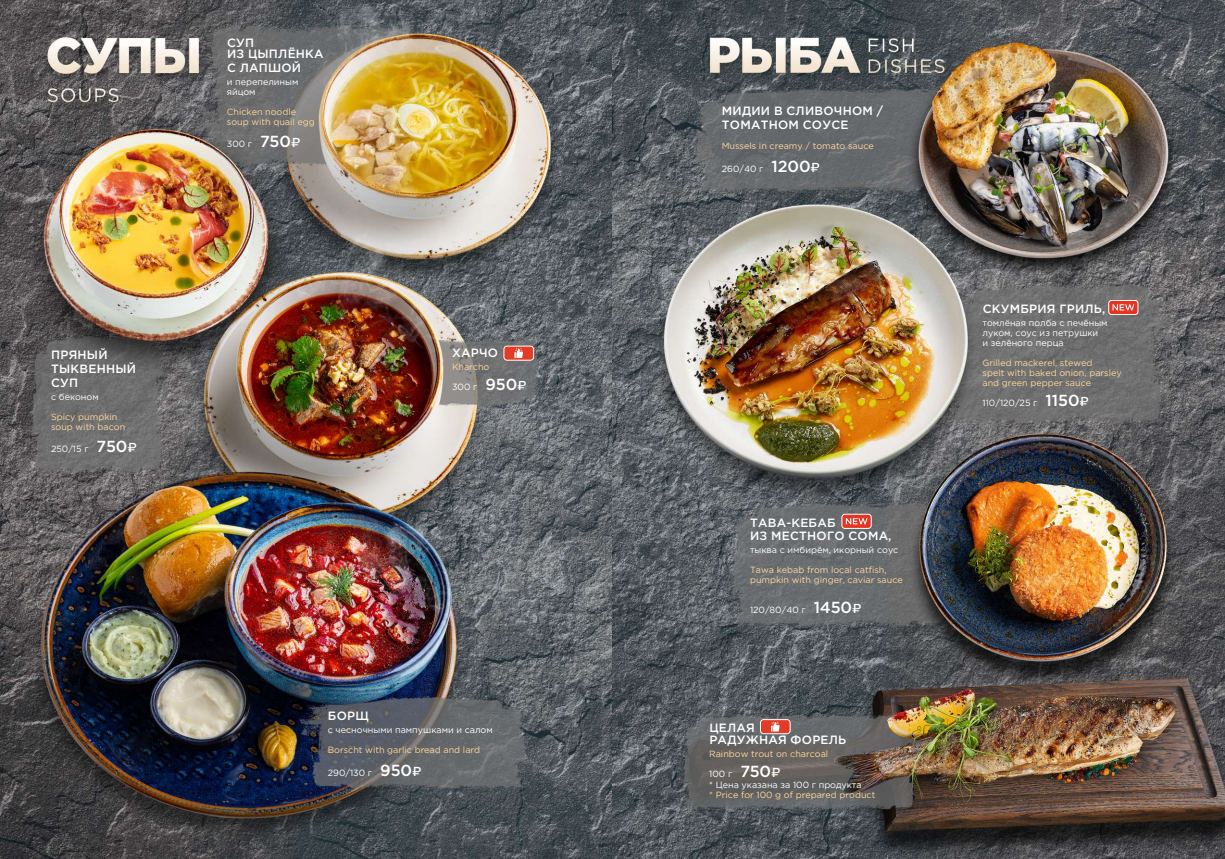
<style>
.page{position:relative;width:1225px;height:859px;background:#fff}
.page>*{position:absolute;margin:0;border:0;box-sizing:border-box;transform-origin:0 0}
.t1{font:500 12px/13.8px "Gotham Pro";letter-spacing:.02em;color:#fff}
.t2{font:9px/10px "Gotham Pro";color:#fdd69a}
.t3{font:9px/10px "Gotham Pro";color:#fff}
.s1{font-weight:500;font-size:16px}
.s2{font-family:"Geometria";font-weight:500;font-size:13px}
</style>
<div class="page">
<img style="left:0;top:0;width:1225px;height:859px">
<div style="left:1108px;top:300px;width:30px;height:15px;background:#e63422;border-radius:3px"></div>
<div style="left:1108px;top:300px;width:30px;height:15px;border:1px solid #fff;border-radius:3px"></div>
<svg style="left:1112px;top:304px;width:22px;height:7px"></svg>
<div style="left:842px;top:514px;width:29px;height:14px;background:#e63422;border-radius:3px"></div>
<div style="left:841px;top:514px;width:30px;height:15px;border:1px solid #fff;border-radius:3px"></div>
<svg style="left:846px;top:518px;width:21px;height:6px"></svg>
<div style="left:504px;top:346px;width:29px;height:14px;background:#e23c26;border-radius:3px"></div>
<div style="left:504px;top:346px;width:30px;height:14px;border:1px solid #fff;border-radius:3px"></div>
<svg style="left:514px;top:348px;width:9px;height:10px"></svg>
<div style="left:760px;top:720px;width:30px;height:14px;background:#e23c26;border-radius:3px"></div>
<div style="left:760px;top:719px;width:30px;height:15px;border:1px solid #fff;border-radius:3px"></div>
<svg style="left:771px;top:722px;width:8px;height:9px"></svg>
<h1 class="t1" style="left:51px;top:348px;width:86px">ПРЯНЫЙ<br>ТЫКВЕННЫЙ<br>СУП</h1>
<p class="t3" style="left:51px;top:391px;width:49px">с беконом</p>
<p class="t2" style="left:51px;top:411px;width:76px">Spicy pumpkin soup with bacon</p>
<p class="t3" style="left:51px;top:444px;width:87px">250/15 г <span class="s1">750</span><span class="s2">₽</span></p>
<h1 class="t1" style="left:227px;top:37px;width:98px;line-height:11px">СУП<br>ИЗ ЦЫПЛЁНКА</h1>
<h1 class="t1" style="left:227px;top:60px;width:76px">С ЛАПШОЙ</h1>
<p class="t3" style="left:227px;top:76px;width:73px">и перепелиным яйцом</p>
<p class="t2" style="left:227px;top:106px;width:89px">Chicken noodle soup with quail egg</p>
<p class="t3" style="left:227px;top:139px;width:75px">300 г <span class="s1">750</span><span class="s2">₽</span></p>
<h1 class="t1" style="left:452px;top:346px;width:47px">ХАРЧО</h1>
<p class="t2" style="left:452px;top:362px;width:39px">Kharcho</p>
<p class="t3" style="left:452px;top:382px;width:76px">300 г <span class="s1">950</span><span class="s2">₽</span></p>
<h1 class="t1" style="left:328px;top:709px;width:42px">БОРЩ</h1>
<p class="t3" style="left:328px;top:725px;width:166px">с чесночными пампушками и салом</p>
<p class="t2" style="left:328px;top:745px;width:154px">Borscht with garlic bread and lard</p>
<p class="t3" style="left:328px;top:768px;width:95px">290/130 г <span class="s1">950</span><span class="s2">₽</span></p>
<h1 class="t1" style="left:722px;top:104px;width:162px">МИДИИ В СЛИВОЧНОМ /<br>ТОМАТНОМ СОУСЕ</h1>
<p class="t2" style="left:722px;top:141px;width:154px">Mussels in creamy / tomato sauce</p>
<p class="t3" style="left:722px;top:163px;width:100px">260/40 г <span class="s1">1200</span><span class="s2">₽</span></p>
<h1 class="t1" style="left:750px;top:515px;width:143px">ТАВА-КЕБАБ<br>ИЗ МЕСТНОГО СОМА,</h1>
<p class="t3" style="left:750px;top:545px;width:150px">тыква с имбирём, икорный соус</p>
<p class="t2" style="left:750px;top:565px;width:154px">Tawa kebab from local catfish, pumpkin with ginger, caviar sauce</p>
<p class="t3" style="left:750px;top:605px;width:113px">120/80/40 г <span class="s1">1450</span><span class="s2">₽</span></p>
<h1 class="t1" style="left:709px;top:722px;width:138px;line-height:12px">ЦЕЛАЯ<br>РАДУЖНАЯ ФОРЕЛЬ</h1>
<p class="t2" style="left:709px;top:749px;width:120px">Rainbow trout on charcoal</p>
<p class="t3" style="left:709px;top:768px;width:154px;line-height:11.2px">100 г <span class="s1">750</span><span class="s2">₽<br></span>* Цена указана за 100 г продукта</p>
<p class="t2" style="left:709px;top:790px;width:168px">* Price for 100 g of prepared product</p>
<h1 class="t1" style="left:982px;top:301px;width:124px">СКУМБРИЯ ГРИЛЬ,</h1>
<p class="t3" style="left:982px;top:317px;width:126px">томлёная полба с печёным луком, соус из петрушки<br>и зелёного перца</p>
<p class="t2" style="left:982px;top:357px;width:141px">Grilled mackerel, stewed<br>spelt with baked onion, parsley and green pepper sauce</p>
<p class="t3" style="left:982px;top:397px;width:108px">110/120/25 г <span class="s1">1150</span><span class="s2">₽</span></p>
</div>
